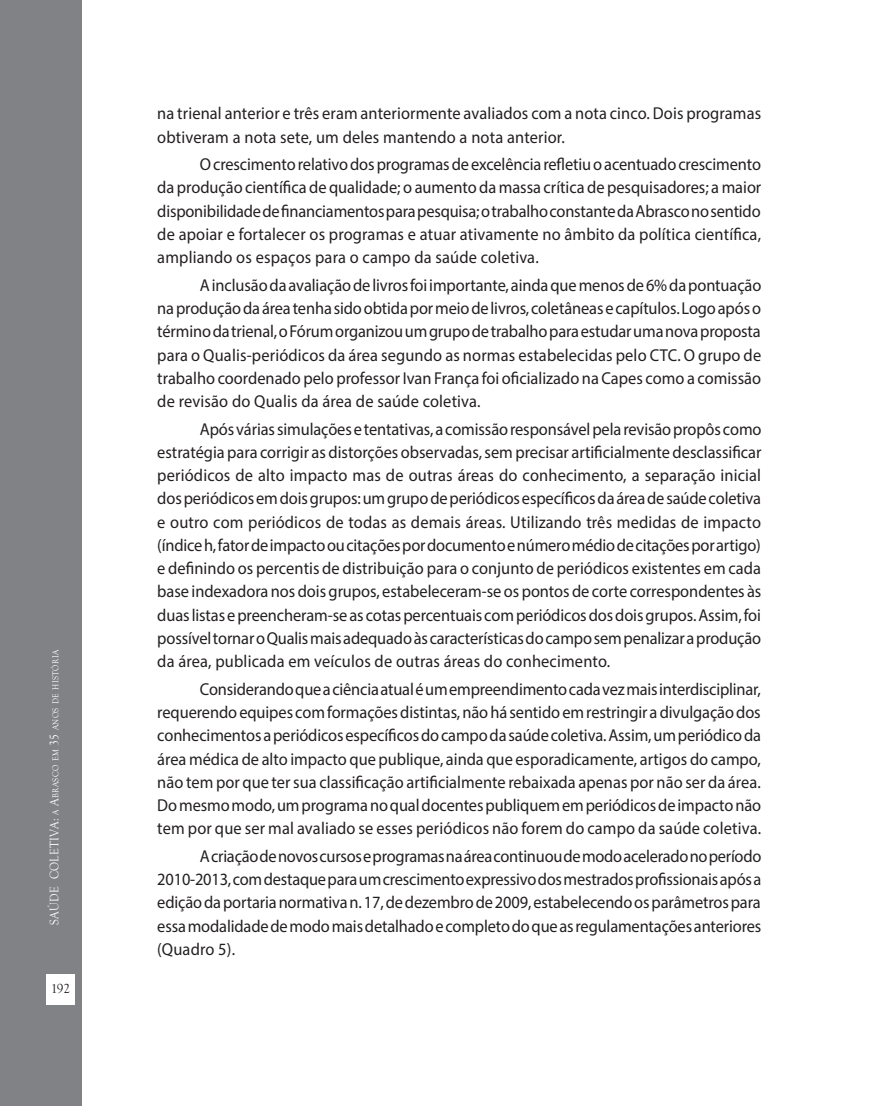
<style>
.page{position:relative;width:893px;height:1106px;background:#fff}
.page>*{position:absolute;margin:0;border:0;box-sizing:border-box;transform-origin:0 0}
.t1{font:17.25px/23.2px "Myriad Pro";letter-spacing:.01em;color:#231f20;text-align:justify;scale:.95 1}
.t2{font:13.5px "Goudy Old Style T";color:#231f20}
.t3{font:8.85px "Goudy Old Style T";letter-spacing:.04em;color:#fff;scale:.9 1}
.s1{font-size:12.75px}
</style>
<div class="page">
<div style="left:0;top:0;width:82px;height:1106px;background:#808285"></div>
<div style="left:46px;top:973px;width:29px;height:31px;background:#fff"></div>
<p class="t3" style="left:51px;top:925px;width:307px;rotate:-90deg"><span class="s1">SAÚDE COLETIVA:</span> a <span class="s1">A</span>brasco em <span class="s1">35</span> anos de história</p>
<p class="t2" style="left:51px;top:981px;width:21px">192</p>
<p class="t1" style="left:157px;top:102px;width:637px">na trienal anterior e três eram anteriormente avaliados com a nota cinco. Dois programas obtiveram a nota sete, um deles mantendo a nota anterior.</p>
<p class="t1" style="left:157px;top:152px;width:637px;text-indent:43px">O crescimento relativo dos programas de excelência refletiu o acentuado crescimento da produção científica de qualidade; o aumento da massa crítica de pesquisadores; a maior disponibilidade de financiamentos para pesquisa; o trabalho constante da Abrasco no sentido de apoiar e fortalecer os programas e atuar ativamente no âmbito da política científica, ampliando os espaços para o campo da saúde coletiva.</p>
<p class="t1" style="left:157px;top:273px;width:637px;text-indent:43px">A inclusão da avaliação de livros foi importante, ainda que menos de 6% da pontuação na produção da área tenha sido obtida por meio de livros, coletâneas e capítulos. Logo após o término da trienal, o Fórum organizou um grupo de trabalho para estudar uma nova proposta para o Qualis-periódicos da área segundo as normas estabelecidas pelo CTC. O grupo de trabalho coordenado pelo professor Ivan França foi oficializado na Capes como a comissão de revisão do Qualis da área de saúde coletiva.</p>
<p class="t1" style="left:157px;top:417px;width:638px;text-indent:43px">Após várias simulações e tentativas, a comissão responsável pela revisão propôs como estratégia para corrigir as distorções observadas, sem precisar artificialmente desclassificar periódicos de alto impacto mas de outras áreas do conhecimento, a separação inicial dos periódicos em dois grupos: um grupo de periódicos específicos da área de saúde coletiva e outro com periódicos de todas as demais áreas. Utilizando três medidas de impacto (índice h, fator de impacto ou citações por documento e número médio de citações por artigo) e definindo os percentis de distribuição para o conjunto de periódicos existentes em cada base indexadora nos dois grupos, estabeleceram-se os pontos de corte correspondentes às duas listas e preencheram-se as cotas percentuais com periódicos dos dois grupos. Assim, foi possível tornar o Qualis mais adequado às características do campo sem penalizar a produção da área, publicada em veículos de outras áreas do conhecimento.</p>
<p class="t1" style="left:157px;top:677px;width:637px;text-indent:43px">Considerando que a ciência atual é um empreendimento cada vez mais interdisciplinar, requerendo equipes com formações distintas, não há sentido em restringir a divulgação dos conhecimentos a periódicos específicos do campo da saúde coletiva. Assim, um periódico da área médica de alto impacto que publique, ainda que esporadicamente, artigos do campo, não tem por que ter sua classificação artificialmente rebaixada apenas por não ser da área.<br>Do mesmo modo, um programa no qual docentes publiquem em periódicos de impacto não tem por que ser mal avaliado se esses periódicos não forem do campo da saúde coletiva.</p>
<p class="t1" style="left:157px;top:844px;width:637px;text-indent:43px">A criação de novos cursos e programas na área continuou de modo acelerado no período 2010-2013, com destaque para um crescimento expressivo dos mestrados profissionais após a edição da portaria normativa n. 17, de dezembro de 2009, estabelecendo os parâmetros para essa modalidade de modo mais detalhado e completo do que as regulamentações anteriores (Quadro 5).</p>
</div>
